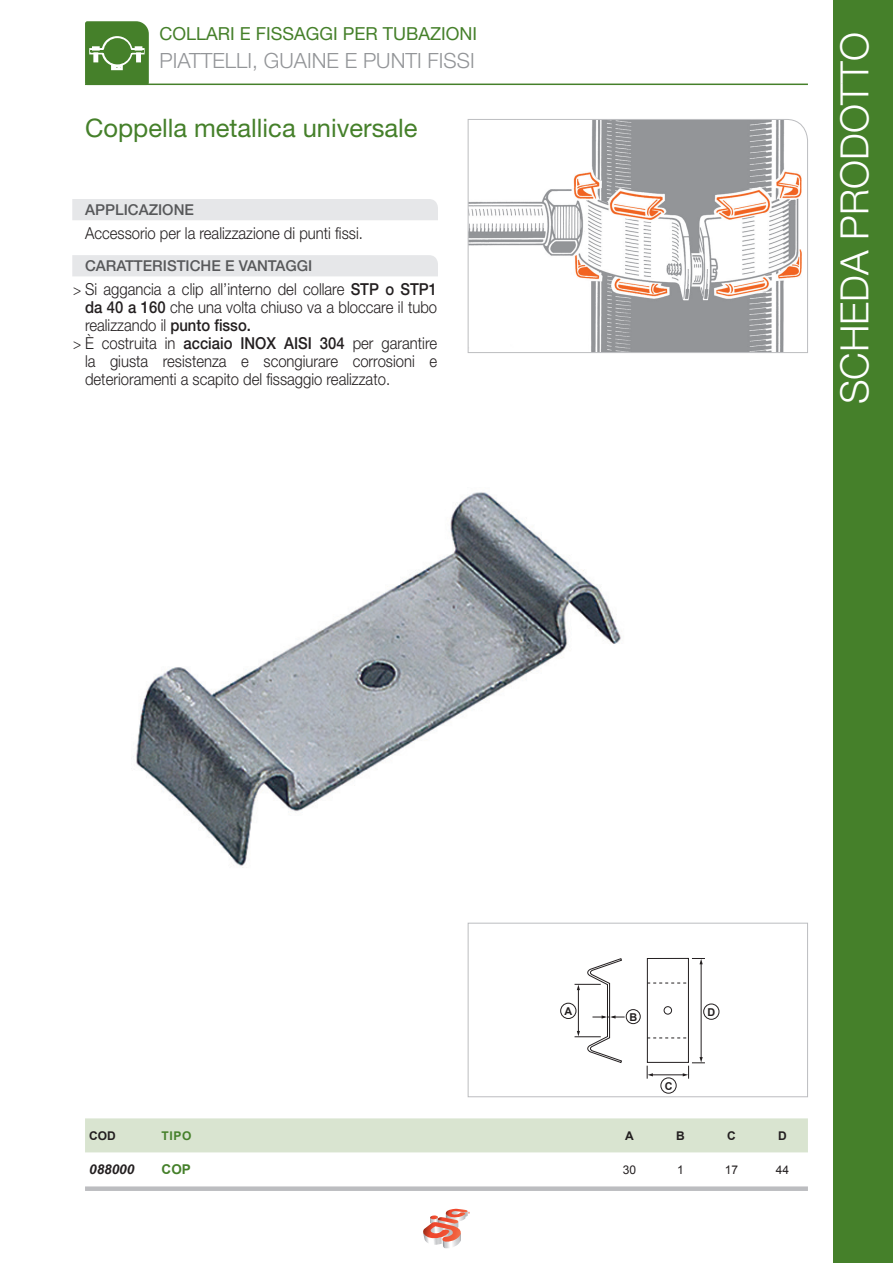
<style>
.page{position:relative;width:893px;height:1263px;background:#fff}
.page>*{position:absolute;margin:0;border:0;box-sizing:border-box;transform-origin:0 0}
.t1{font:300 39px "Helvetica Neue LT Std";color:#fff}
.t2{font:25.5px "Helvetica Neue LT Std";color:#45802a}
.t3{font:300 21px "Helvetica Neue LT Std";color:#939598}
.t4{font:18px "Helvetica Neue LT Std";color:#45802a}
.Stile_di_paragrafo_1{font:300 16.5px/18px "Helvetica Neue LT Std";color:#231f20;text-align:justify;scale:.9 1}
.t5{font:500 15px "Helvetica Neue LT Std";color:#57585a}
.t6{font:italic 700 13.5px "Arial";color:#231f20}
.t7{font:700 13.5px "Arial";color:#45802a}
.t8{font:700 12px "Arial";color:#231f20}
.t9{font:12px "Arial";color:#231f20}
.t10{font:700 12px "Arial";color:#45802a}
.t11{font:700 10.8px "Arial";color:#231f20}
.s1{font-size:15px}
.s2{font-weight:500}
</style>
<div class="page">
<hr style="left:85px;top:84px;width:723px;height:1px;background:#45802a">
<svg style="left:85px;top:21px;width:64px;height:63px;background:#5b8f43"></svg>
<div style="left:833px;top:0;width:60px;height:1263px;background:#45802a"></div>
<svg style="left:423px;top:1209px;width:47px;height:39px"></svg>
<img style="left:133px;top:492px;width:488px;height:376px">
<div style="left:72px;top:199px;width:366px;height:21px;background:#e6e7e9"></div>
<div style="left:72px;top:255px;width:366px;height:21px;background:#e6e7e9"></div>
<svg style="left:467px;top:119px;width:341px;height:234px"></svg>
<div style="left:626px;top:1009px;width:14px;height:15px;border:1px solid #231f20;border-radius:50%"></div>
<div style="left:647px;top:958px;width:42px;height:105px;border:1px solid #231f20"></div>
<svg style="left:647px;top:1037px;width:41px;height:1px"></svg>
<svg style="left:647px;top:982px;width:41px;height:1px"></svg>
<div style="left:664px;top:1006px;width:8px;height:8px;border:1px solid #231f20;border-radius:50%"></div>
<hr style="left:701px;top:962px;width:1px;height:96px;background:#231f20">
<div style="left:703px;top:1004px;width:16px;height:15px;border:1px solid #231f20;border-radius:50%"></div>
<div style="left:661px;top:1078px;width:15px;height:15px;border:1px solid #231f20;border-radius:50%"></div>
<svg style="left:692px;top:958px;width:13px;height:6px"></svg>
<hr style="left:653px;top:1074px;width:32px;height:1px;background:#231f20">
<svg style="left:647px;top:1066px;width:6px;height:13px"></svg>
<svg style="left:683px;top:1057px;width:22px;height:22px"></svg>
<div style="left:560px;top:1003px;width:16px;height:16px;border:1px solid #231f20;border-radius:50%"></div>
<svg style="left:575px;top:958px;width:50px;height:105px"></svg>
<div style="left:468px;top:923px;width:340px;height:174px;border:1px solid #bcbdc0"></div>
<div style="left:85px;top:1118px;width:723px;height:34px;background:#d9e4d0"></div>
<svg style="left:85px;top:1186px;width:723px;height:5px;background:#c2c3c6"></svg>
<p class="t4" style="left:159px;top:23px;width:319px">COLLARI E FISSAGGI PER TUBAZIONI</p>
<h1 class="t1" style="left:831px;top:404px;width:374px;rotate:-90deg">SCHEDA PRODOTTO</h1>
<p class="t3" style="left:159px;top:48px;width:317px">PIATTELLI, GUAINE E PUNTI FISSI</p>
<p class="t2" style="left:85px;top:113px;width:334px">Coppella metallica universale</p>
<p class="t5" style="left:85px;top:201px;width:110px">APPLICAZIONE</p>
<p class="Stile_di_paragrafo_1" style="left:85px;top:224px;width:310px">Accessorio per la realizzazione di punti fissi.</p>
<p class="t5" style="left:85px;top:256px;width:229px">CARATTERISTICHE E VANTAGGI</p>
<p class="Stile_di_paragrafo_1" style="left:85px;top:279px;width:393px;text-indent:-12px"><span class="s1">&gt;</span> Si aggancia a clip all’interno del collare <span class="s2">STP o STP1 da 40 a 160</span> che una volta chiuso va a bloccare il tubo realizzando il <span class="s2">punto fisso.</span></p>
<p class="Stile_di_paragrafo_1" style="left:85px;top:333px;width:393px;text-indent:-12px"><span class="s1">&gt;</span> È costruita in <span class="s2">acciaio INOX AISI 304</span> per garantire la giusta resistenza e scongiurare corrosioni e deterioramenti a scapito del fissaggio realizzato.</p>
<p class="t11" style="left:564px;top:1004px;width:9px">A</p>
<p class="t11" style="left:629px;top:1010px;width:9px">B</p>
<p class="t11" style="left:665px;top:1078px;width:9px">C</p>
<p class="t11" style="left:707px;top:1005px;width:9px">D</p>
<p class="t8" style="left:89px;top:1128px;width:28px">COD</p>
<p class="t10" style="left:162px;top:1128px;width:31px">TIPO</p>
<p class="t8" style="left:625px;top:1128px;width:10px">A</p>
<p class="t8" style="left:676px;top:1128px;width:10px">B</p>
<p class="t8" style="left:727px;top:1128px;width:10px">C</p>
<p class="t8" style="left:778px;top:1128px;width:10px">D</p>
<p class="t6" style="left:89px;top:1161px;width:47px">088000</p>
<p class="t7" style="left:162px;top:1161px;width:31px">COP</p>
<p class="t9" style="left:623px;top:1162px;width:15px">30</p>
<p class="t9" style="left:677px;top:1162px;width:8px">1</p>
<p class="t9" style="left:725px;top:1162px;width:15px">17</p>
<p class="t9" style="left:776px;top:1162px;width:15px">44</p>
</div>
